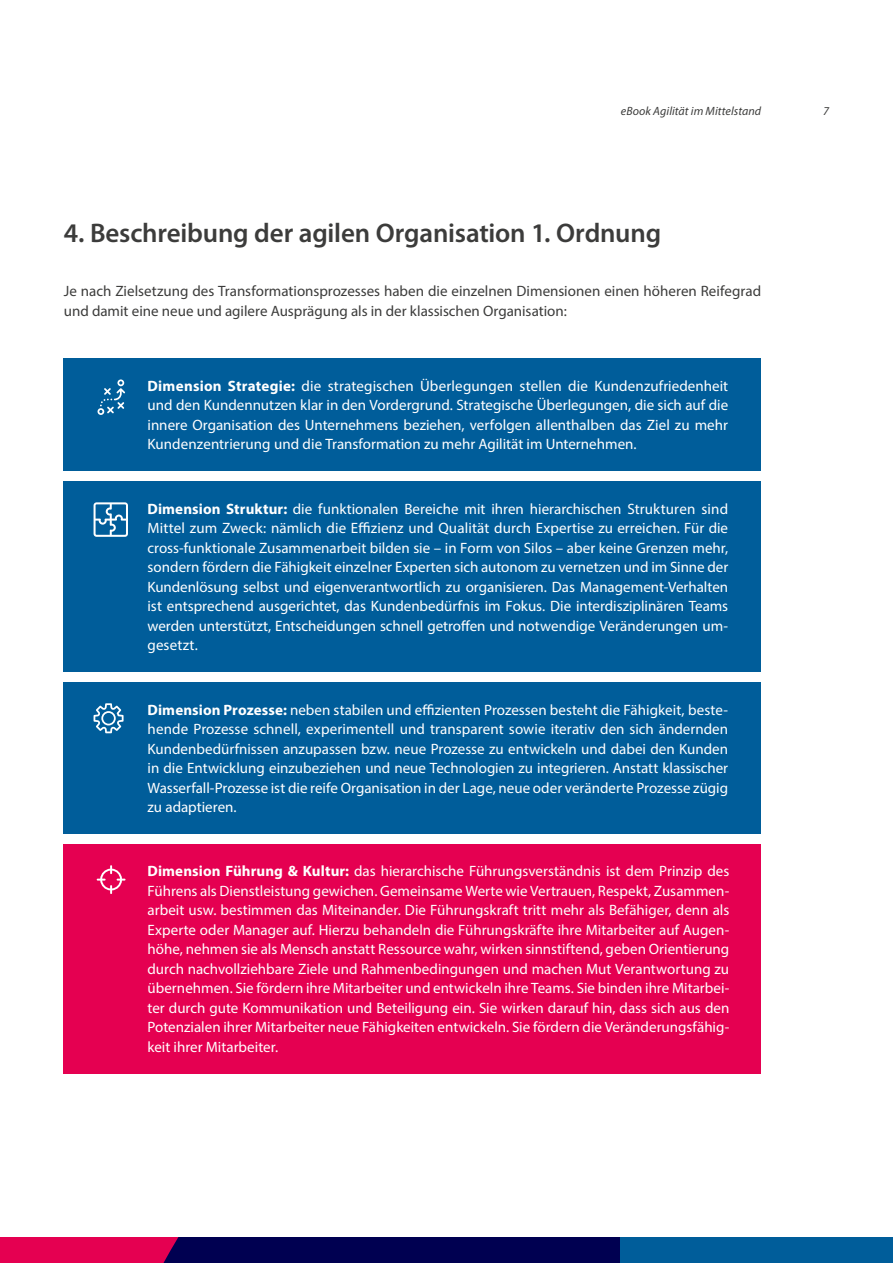
<style>
.page{position:relative;width:893px;height:1263px;background:#fff}
.page>*{position:absolute;margin:0;border:0;box-sizing:border-box;transform-origin:0 0}
.t1{font:600 27px "Myriad Pro";letter-spacing:-.01em;color:#3c3c3b}
.t2{font:15px/19.5px "Myriad Pro";color:#fff;text-align:justify}
.t3{font:15px/19.5px "Myriad Pro";color:#3c3c3b}
.t4{font:italic 12px "Myriad Pro";letter-spacing:.005em;color:#3c3c3b}
.s1{font-weight:700}
</style>
<div class="page">
<div style="left:64px;top:682px;width:697px;height:151px;background:#005d9a"></div>
<div style="left:64px;top:358px;width:697px;height:112px;background:#005d9a"></div>
<div style="left:64px;top:481px;width:697px;height:190px;background:#005d9a"></div>
<div style="left:620px;top:1237px;width:273px;height:26px;background:#005d9a"></div>
<svg style="left:0;top:1237px;width:620px;height:26px;background:#3f0051"></svg>
<svg style="left:98px;top:379px;width:27px;height:36px"></svg>
<svg style="left:94px;top:502px;width:34px;height:35px"></svg>
<svg style="left:94px;top:703px;width:30px;height:30px"></svg>
<div style="left:64px;top:844px;width:697px;height:230px;background:#e50051"></div>
<svg style="left:97px;top:865px;width:29px;height:29px"></svg>
<p class="t4" style="left:621px;top:104px;width:142px">eBook Agilität im Mittelstand</p>
<p class="t4" style="left:823px;top:104px;width:7px">7</p>
<h1 class="t1" style="left:64px;top:218px;width:599px">4. Beschreibung der agilen Organisation 1. Ordnung</h1>
<p class="t3" style="left:64px;top:281px;width:699px">Je nach Zielsetzung des Transformationsprozesses haben die einzelnen Dimensionen einen höheren Reifegrad und damit eine neue und agilere Ausprägung als in der klassischen Organisation:</p>
<p class="t2" style="left:148px;top:376px;width:582px"><span class="s1">Dimension Strategie:</span> die strategischen Überlegungen stellen die Kundenzufriedenheit und den Kundennutzen klar in den Vordergrund. Strategische Überlegungen, die sich auf die innere Organisation des Unternehmens beziehen, verfolgen allenthalben das Ziel zu mehr Kundenzentrierung und die Transformation zu mehr Agilität im Unternehmen.</p>
<p class="t2" style="left:148px;top:499px;width:582px"><span class="s1">Dimension Struktur:</span> die funktionalen Bereiche mit ihren hierarchischen Strukturen sind Mittel zum Zweck: nämlich die Effizienz und Qualität durch Expertise zu erreichen. Für die cross-funktionale Zusammenarbeit bilden sie – in Form von Silos – aber keine Grenzen mehr, sondern fördern die Fähigkeit einzelner Experten sich autonom zu vernetzen und im Sinne der Kundenlösung selbst und eigenverantwortlich zu organisieren. Das Management-Verhalten ist entsprechend ausgerichtet, das Kundenbedürfnis im Fokus. Die interdisziplinären Teams werden unterstützt, Entscheidungen schnell getroffen und notwendige Veränderungen um&shy;gesetzt.</p>
<p class="t2" style="left:148px;top:699px;width:582px"><span class="s1">Dimension Prozesse:</span> neben stabilen und effizienten Prozessen besteht die Fähigkeit, beste&shy;hende Prozesse schnell, experimentell und transparent sowie iterativ den sich ändernden Kundenbedürfnissen anzupassen bzw. neue Prozesse zu entwickeln und dabei den Kunden in die Entwicklung einzubeziehen und neue Technologien zu integrieren. Anstatt klassischer Wasserfall-Prozesse ist die reife Organisation in der Lage, neue oder veränderte Prozesse zügig zu adaptieren.</p>
<p class="t2" style="left:148px;top:861px;width:583px"><span class="s1">Dimension Führung &amp; Kultur:</span> das hierarchische Führungsverständnis ist dem Prinzip des Führens als Dienstleistung gewichen. Gemeinsame Werte wie Vertrauen, Respekt, Zusammen&shy;arbeit usw. bestimmen das Miteinander. Die Führungskraft tritt mehr als Befähiger, denn als Experte oder Manager auf. Hierzu behandeln die Führungskräfte ihre Mitarbeiter auf Augen&shy;höhe, nehmen sie als Mensch anstatt Ressource wahr, wirken sinnstiftend, geben Orientierung durch nachvollziehbare Ziele und Rahmenbedingungen und machen Mut Verantwortung zu übernehmen. Sie fördern ihre Mitarbeiter und entwickeln ihre Teams. Sie binden ihre Mitarbei&shy;ter durch gute Kommunikation und Beteiligung ein. Sie wirken darauf hin, dass sich aus den Potenzialen ihrer Mitarbeiter neue Fähigkeiten entwickeln. Sie fördern die Veränderungsfähig&shy;keit ihrer Mitarbeiter.</p>
</div>
